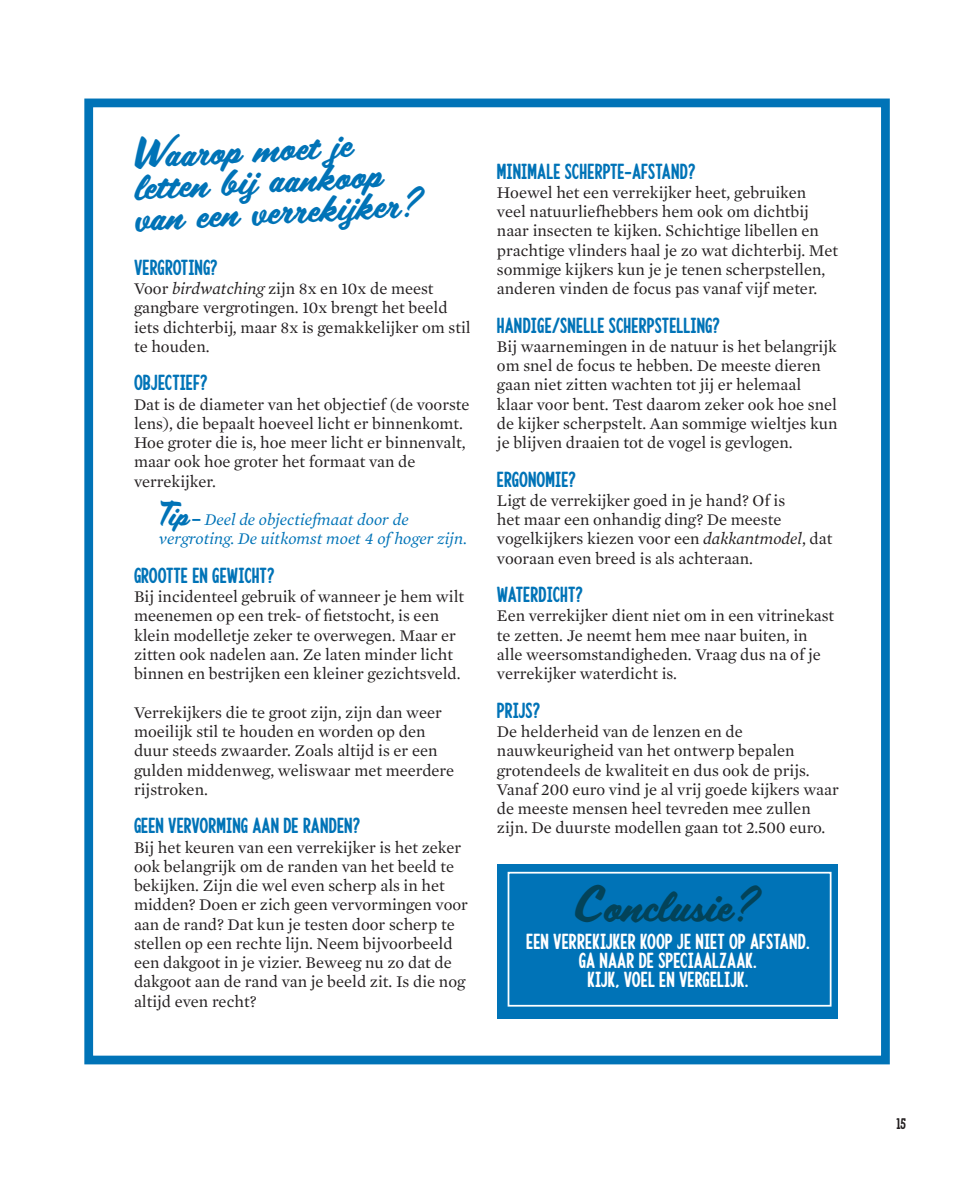
<style>
.page{position:relative;width:968px;height:1191px;background:#fff}
.page>*{position:absolute;margin:0;border:0;box-sizing:border-box;transform-origin:0 0}
.t1{font:45.5px "Scriptorama JF Tradeshow";color:#034359}
.t2{font:37.98px/31.5px "Scriptorama JF Tradeshow";color:#0073b7}
.t3{font:35px "Camper Sans 2";color:#0073b7}
.t4{font:35px "Camper Sans 2";color:#fff}
.t5{font:24.5px "Camper Serif 2";color:#231f20}
.t6{font:16.62px/19.2px "Mercury Text G1";color:#231f20}
.t7{font:italic 16.62px/19.2px "Mercury Text G1";color:#0073b7}
.s1{font-style:italic}
.s2{font-family:"Scriptorama JF Tradeshow";font-style:normal;font-size:29.75px}
.s3{font-family:"Camper Sans 2";font-style:normal;font-size:29.75px}
</style>
<div class="page">
<div style="left:84px;top:99px;width:805px;height:965px;background:#fff;border:9px solid #0073b7"></div>
<div style="left:498px;top:864px;width:339px;height:155px;background:#0073b7"></div>
<div style="left:507px;top:872px;width:324px;height:134px;border:2px solid #fff"></div>
<h2 class="t2" style="left:129px;top:138px;width:293px;rotate:-3deg">Waarop moet je letten bij aankoop van een verrekijker?</h2>
<h3 class="t3" style="left:134px;top:254px;width:85px">Vergroting?</h3>
<p class="t6" style="left:134px;top:279px;width:338px">Voor <span class="s1">birdwatching</span> zijn 8x en 10x de meest gangbare vergrotingen. 10x brengt het beeld iets dichterbij, maar 8x is gemakkelijker om stil te houden.</p>
<h3 class="t3" style="left:134px;top:369px;width:75px">Objectief?</h3>
<p class="t6" style="left:134px;top:394px;width:337px">Dat is de diameter van het objectief (de voorste lens), die bepaalt hoeveel licht er binnenkomt.<br>Hoe groter die is, hoe meer licht er binnenvalt, maar ook hoe groter het formaat van de verrekijker.</p>
<p class="t7" style="left:159px;top:510px;width:309px"><span class="s2">Tip</span> <span class="s3">—</span> Deel de objectiefmaat door de vergroting. De uitkomst moet 4 of hoger zijn.</p>
<h3 class="t3" style="left:134px;top:562px;width:142px">Grootte en gewicht?</h3>
<p class="t6" style="left:134px;top:587px;width:331px">Bij incidenteel gebruik of wanneer je hem wilt meenemen op een trek- of fietstocht, is een klein modelletje zeker te overwegen. Maar er zitten ook nadelen aan. Ze laten minder licht binnen en bestrijken een kleiner gezichtsveld.</p>
<p class="t6" style="left:134px;top:702px;width:322px">Verrekijkers die te groot zijn, zijn dan weer moeilijk stil te houden en worden op den duur steeds zwaarder. Zoals altijd is er een gulden middenweg, weliswaar met meerdere rijstroken.</p>
<h3 class="t3" style="left:134px;top:812px;width:228px">Geen vervorming aan de randen?</h3>
<p class="t6" style="left:134px;top:837px;width:335px">Bij het keuren van een verrekijker is het zeker ook belangrijk om de randen van het beeld te bekijken. Zijn die wel even scherp als in het midden? Doen er zich geen vervormingen voor aan de rand? Dat kun je testen door scherp te stellen op een rechte lijn. Neem bijvoorbeeld een dakgoot in je vizier. Beweeg nu zo dat de dakgoot aan de rand van je beeld zit. Is die nog altijd even recht?</p>
<h3 class="t3" style="left:497px;top:157px;width:200px">Minimale scherpte-afstand?</h3>
<p class="t6" style="left:497px;top:183px;width:342px">Hoewel het een verrekijker heet, gebruiken veel natuurliefhebbers hem ook om dichtbij naar insecten te kijken. Schichtige libellen en prachtige vlinders haal je zo wat dichterbij. Met sommige kijkers kun je je tenen scherpstellen, anderen vinden de focus pas vanaf vijf meter.</p>
<h3 class="t3" style="left:497px;top:311px;width:224px">Handige/snelle scherpstelling?</h3>
<p class="t6" style="left:497px;top:337px;width:342px">Bij waarnemingen in de natuur is het belangrijk om snel de focus te hebben. De meeste dieren gaan niet zitten wachten tot jij er helemaal klaar voor bent. Test daarom zeker ook hoe snel de kijker scherpstelt. Aan sommige wieltjes kun je blijven draaien tot de vogel is gevlogen.</p>
<h3 class="t3" style="left:497px;top:465px;width:81px">Ergonomie?</h3>
<p class="t6" style="left:497px;top:491px;width:337px">Ligt de verrekijker goed in je hand? Of is<br>het maar een onhandig ding? De meeste vogelkijkers kiezen voor een <span class="s1">dakkantmodel</span>, dat vooraan even breed is als achteraan.</p>
<h3 class="t3" style="left:497px;top:581px;width:87px">Waterdicht?</h3>
<p class="t6" style="left:497px;top:606px;width:339px">Een verrekijker dient niet om in een vitrinekast te zetten. Je neemt hem mee naar buiten, in alle weersomstandigheden. Vraag dus na of je verrekijker waterdicht is.</p>
<h3 class="t3" style="left:497px;top:696px;width:45px">Prijs?</h3>
<p class="t6" style="left:497px;top:722px;width:343px">De helderheid van de lenzen en de nauwkeurigheid van het ontwerp bepalen grotendeels de kwaliteit en dus ook de prijs.<br>Vanaf 200 euro vind je al vrij goede kijkers waar de meeste mensen heel tevreden mee zullen zijn. De duurste modellen gaan tot 2.500 euro.</p>
<h1 class="t1" style="left:573px;top:872px;width:190px">Conclusie?</h1>
<h3 class="t4" style="left:526px;top:927px;width:285px">Een verrekijker koop je niet op afstand.</h3>
<h3 class="t4" style="left:579px;top:947px;width:179px">Ga naar de speciaalzaak.</h3>
<h3 class="t4" style="left:587px;top:966px;width:162px">Kijk, voel en vergelijk.</h3>
<h3 class="t5" style="left:896px;top:1114px;width:11px">15</h3>
</div>
